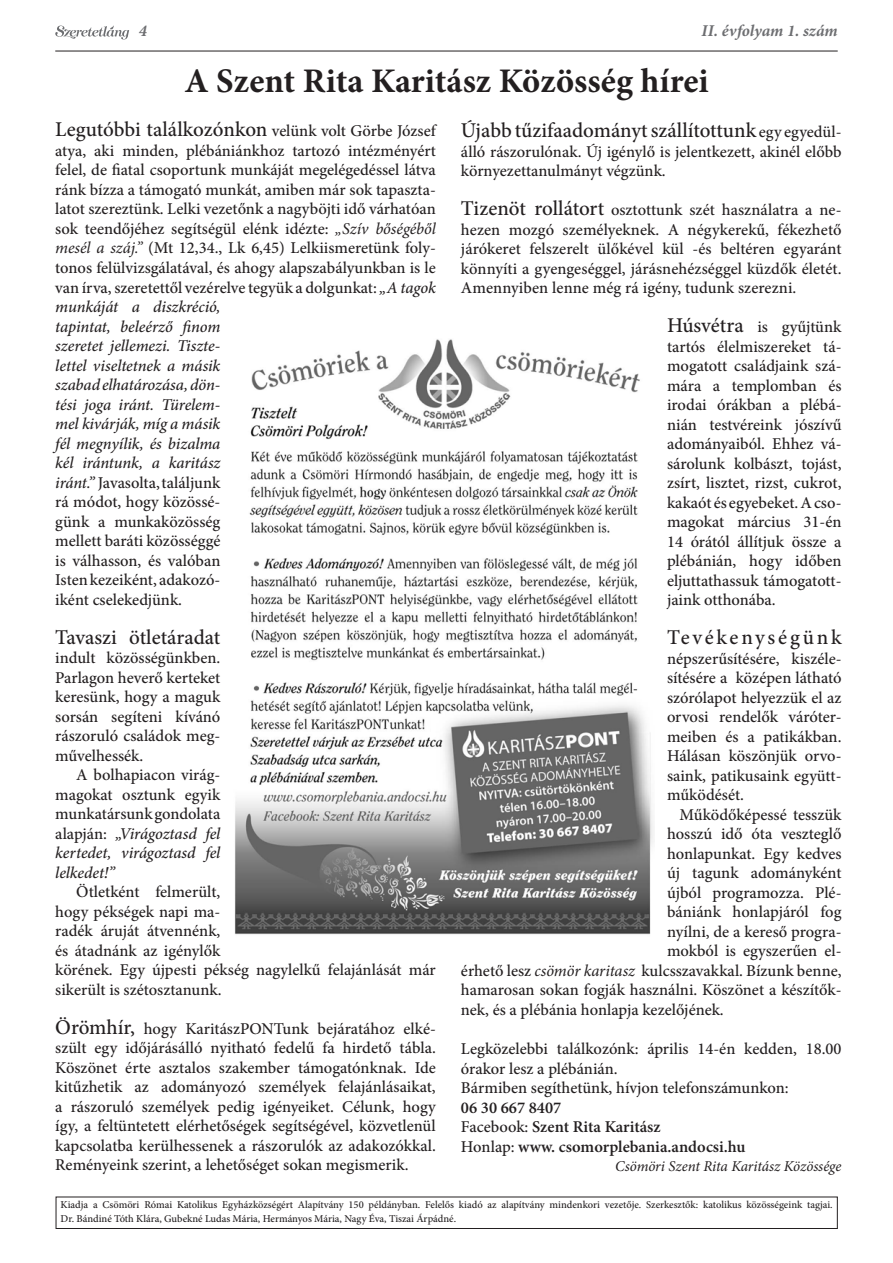
<style>
.page{position:relative;width:893px;height:1263px;background:#fff}
.page>*{position:absolute;margin:0;border:0;box-sizing:border-box;transform-origin:0 0}
.t1{font:700 34.5px "Minion Pro";color:#231f20}
.t2{font:500 21px "Minion Pro";color:#231f20}
.t3{font:500 21px "Minion Pro";letter-spacing:.13em;color:#231f20}
.t4{font:500 16.5px/19.5px "Minion Pro";color:#231f20;text-align:justify}
.t5{font:600 16.5px/19.5px "Minion Pro";color:#231f20}
.t6{font:italic 700 16.5px "Minion Pro";letter-spacing:-.005em;color:#6d6e71}
.t7{font:italic 15px "Minion Pro";letter-spacing:-.01em;color:#231f20}
.t8{font:500 10.5px/13.5px "Minion Pro";color:#231f20}
.s1{font-size:16.5px}
.s2{font-weight:400;font-style:italic}
.s3{font-style:italic}
.s4{font-size:21px}
.s5{font-weight:500}
</style>
<div class="page">
<svg style="left:55px;top:25px;width:74px;height:15px"></svg>
<hr style="left:55px;top:51px;width:783px;height:1px;background:#231f20">
<img style="left:235px;top:339px;width:419px;height:596px">
<div style="left:56px;top:1196px;width:782px;height:33px;border:1px solid #231f20"></div>
<p class="t6" style="left:139px;top:19px;width:10px">4</p>
<p class="t6" style="left:702px;top:19px;width:138px">II. évfolyam 1. szám</p>
<h1 class="t1" style="left:184px;top:57px;width:525px">A Szent Rita Karitász Közösség hírei</h1>
<p class="t2" style="left:55px;top:116px;width:382px">Legutóbbi találkozónkon <span class="s1">velünk volt Görbe József</span></p>
<p class="t4" style="left:55px;top:141px;width:382px;text-align:left">atya, aki minden, plébániánkhoz tartozó intézményért felel, de fiatal csoportunk munkáját megelégedéssel látva ránk bízza a támogató munkát, amiben már sok tapaszta&shy;latot szereztünk. Lelki vezetőnk a nagyböjti idő várhatóan sok teendőjéhez segítségül elénk idézte: <span class="s2">„Szív bőségéből mesél a száj.”</span> (Mt 12,34., Lk 6,45) Lelkiismeretünk foly&shy;tonos felülvizsgálatával, és ahogy alapszabályunkban is le van írva, szeretettől vezérelve tegyük a dolgunkat: <span class="s3">„A tagok munkáját a diszkréció,<br>tapintat, beleérző finom<br>szeretet jellemezi. Tiszte-<br>lettel viseltetnek a másik<br>szabad elhatározása, dön-<br>tési joga iránt. Türelem-<br>mel kivárják, míg a másik<br>fél megnyílik, és bizalma<br>kél irántunk, a karitász<br>iránt.”</span> Javasolta, találjunk<br>rá módot, hogy közössé-<br>günk a munkaközösség<br>mellett baráti közösséggé<br>is válhasson, és valóban<br>Isten kezeiként, adakozó-<br>iként cselekedjünk.</p>
<p class="t2" style="left:55px;top:623px;width:167px">Tavaszi ötletáradat</p>
<p class="t4" style="left:55px;top:648px;width:167px">indult közösségünkben.<br>Parlagon heverő kerteket keresünk, hogy a maguk sorsán segíteni kívánó rászoruló családok meg&shy;művelhessék.</p>
<p class="t4" style="left:55px;top:765px;width:167px;text-indent:21px">A bolhapiacon virág&shy;magokat osztunk egyik munkatársunk gondolata alapján: <span class="s3">„Virágoztasd fel kertedet, virágoztasd fel lelkedet!”</span></p>
<p class="t4" style="left:55px;top:882px;width:382px;text-align:left;text-indent:21px">Ötletként felmerült,<br>hogy pékségek napi ma-<br>radék áruját átvennénk,<br>és átadnánk az igénylők<br>körének. Egy újpesti pékség nagylelkű felajánlását már sikerült is szétosztanunk.</p>
<p class="t4" style="left:55px;top:1018px;width:382px"><span class="s4">Örömhír,</span> hogy KaritászPONTunk bejáratához elké&shy;szült egy időjárásálló nyitható fedelű fa hirdető tábla.<br>Köszönet érte asztalos szakember támogatónknak. Ide kitűzhetik az adományozó személyek felajánlásaikat, a rászoruló személyek pedig igényeiket. Célunk, hogy így, a feltüntetett elérhetőségek segítségével, közvetlenül kapcsolatba kerülhessenek a rászorulók az adakozókkal.<br>Reményeink szerint, a lehetőséget sokan megismerik.</p>
<p class="t2" style="left:461px;top:116px;width:382px">Újabb tűzifaadományt szállítottunk <span class="s1">egy egyedül-</span></p>
<p class="t4" style="left:461px;top:142px;width:382px">álló rászorulónak. Új igénylő is jelentkezett, akinél előbb környezettanulmányt végzünk.</p>
<p class="t4" style="left:461px;top:200px;width:382px"><span class="s4">Tizenöt rollátort</span> osztottunk szét használatra a ne&shy;hezen mozgó személyeknek. A négykerekű, fékezhető járókeret felszerelt ülőkével kül -és beltéren egyaránt könnyíti a gyengeséggel, járásnehézséggel küzdők életét.<br>Amennyiben lenne még rá igény, tudunk szerezni.</p>
<p class="t4" style="left:667px;top:317px;width:176px"><span class="s4">Húsvétra</span> is gyűjtünk tartós élelmiszereket tá&shy;mogatott családjaink szá&shy;mára a templomban és irodai órákban a plébá&shy;nián testvéreink jószívű adományaiból. Ehhez vá&shy;sárolunk kolbászt, tojást, zsírt, lisztet, rizst, cukrot, kakaót és egyebeket. A cso&shy;magokat március 31-én 14 órától állítjuk össze a plébánián, hogy időben eljuttathassuk támogatott&shy;jaink otthonába.</p>
<p class="t3" style="left:667px;top:623px;width:176px">Tevékenységünk</p>
<p class="t4" style="left:667px;top:649px;width:176px">népszerűsítésére, kiszéle&shy;sítésére a középen látható szórólapot helyezzük el az orvosi rendelők váróter&shy;meiben és a patikákban.<br>Hálásan köszönjük orvo&shy;saink, patikusaink együtt&shy;működését.</p>
<p class="t4" style="left:680px;top:805px;width:163px">Működőképessé tesszük</p>
<p class="t4" style="left:667px;top:824px;width:176px">hosszú idő óta veszteglő</p>
<p class="t4" style="left:667px;top:844px;width:176px">honlapunkat. Egy kedves</p>
<p class="t4" style="left:667px;top:863px;width:176px">új tagunk adományként</p>
<p class="t4" style="left:667px;top:883px;width:176px">újból programozza. Plé-</p>
<p class="t4" style="left:667px;top:902px;width:176px">bániánk honlapjáról fog</p>
<p class="t4" style="left:667px;top:922px;width:176px">nyílni, de a kereső progra-</p>
<p class="t4" style="left:667px;top:941px;width:176px">mokból is egyszerűen el-</p>
<p class="t4" style="left:461px;top:961px;width:382px">érhető lesz <span class="s2">csömör karitasz</span> kulcsszavakkal. Bízunk benne,</p>
<p class="t4" style="left:461px;top:980px;width:382px">hamarosan sokan fogják használni. Köszönet a készítők-</p>
<p class="t4" style="left:461px;top:1000px;width:264px">nek, és a plébánia honlapja kezelőjének.</p>
<p class="t4" style="left:461px;top:1039px;width:382px;text-align:left">Legközelebbi találkozónk: április 14-én kedden, 18.00 órakor lesz a plébánián.<br>Bármiben segíthetünk, hívjon telefonszámunkon:</p>
<p class="t5" style="left:461px;top:1097px;width:286px">06 30 667 8407<br><span class="s5">Facebook:</span> Szent Rita Karitász<br><span class="s5">Honlap:</span> www. csomorplebania.andocsi.hu</p>
<p class="t7" style="left:615px;top:1156px;width:228px">Csömöri Szent Rita Karitász Közössége</p>
<p class="t8" style="left:61px;top:1198px;width:774px">Kiadja a Csömöri Római Katolikus Egyházközségért Alapítvány 150 példányban. Felelős kiadó az alapítvány mindenkori vezetője. Szerkesztők: katolikus közösségeink tagjai.<br>Dr. Bándiné Tóth Klára, Gubekné Ludas Mária, Hermányos Mária, Nagy Éva, Tiszai Árpádné.</p>
</div>
